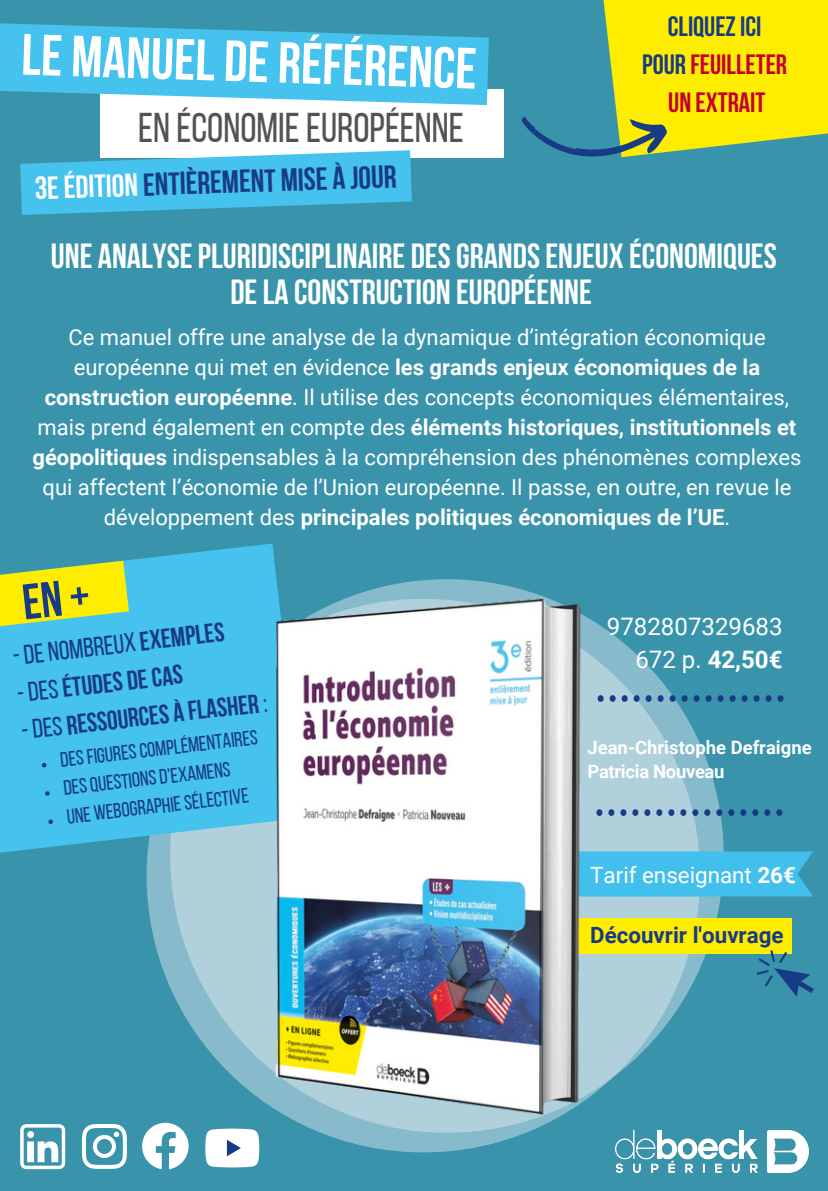
<style>
.page{position:relative;width:828px;height:1191px;background:#3994ab}
.page>*{position:absolute;margin:0;border:0;box-sizing:border-box;transform-origin:0 0}
.t1{font:700 58px "Bebas Neue";color:#fff}
.t2{font:41.6px "Bebas Neue";color:#525452}
.t3{font:700 34.8px/36px "Bebas Neue";color:#fff;text-align:center}
.t4{font:700 31.8px "Bebas Neue";color:#173b84}
.t5{font:700 27.8px "Bebas Neue";color:#c4002e}
.t6{font:700 27.8px "Bebas Neue";color:#173b84}
.t7{font:700 26.8px "Bebas Neue";color:#173b84}
.t8{font:26.8px "Bebas Neue";color:#173b84}
.t9{font:24px "Roboto";color:#fff}
.t10{font:700 24px "Roboto";color:#fff}
.t11{font:22.4px "Roboto";color:#fff}
.t12{font:700 22.4px "Roboto";color:#173b84}
.t13{font:22px/30px "Roboto";color:#fff;text-align:center}
.t14{font:20.8px "Bebas Neue";color:#173b84}
.t15{font:700 18.4px "Roboto";color:#fff}
.t16{font:700 18.4px "Roboto";letter-spacing:-.02em;color:#fff}
.s1{color:#fff}
.s2{color:#173b84}
.s3{font-weight:700}
.s4{font-weight:400}
</style>
<div class="page">
<div style="left:170px;top:579px;width:554px;height:554px;background:#87bbcb;border-radius:50%"></div>
<svg style="left:147px;top:599px;width:553px;height:553px;background:#a2c9d6"></svg>
<div style="left:625px;top:852px;width:188px;height:45px;background:#42c0ed"></div>
<svg style="left:625px;top:809px;width:157px;height:7px"></svg>
<div style="left:100px;top:89px;width:404px;height:69px;background:#fff"></div>
<svg style="left:0;top:23px;width:489px;height:82px;fill:#45c2ee"></svg>
<svg style="left:20px;top:150px;width:392px;height:65px"></svg>
<div style="left:577px;top:918px;width:214px;height:36px;background:#ffed00"></div>
<svg style="left:756px;top:950px;width:58px;height:47px"></svg>
<img style="left:615px;top:1131px;width:194px;height:42px">
<svg style="left:20px;top:1124px;width:45px;height:45px"></svg>
<svg style="left:82px;top:1124px;width:45px;height:45px"></svg>
<svg style="left:205px;top:1129px;width:54px;height:38px;background:#e8eef3"></svg>
<svg style="left:142px;top:1123px;width:47px;height:46px"></svg>
<svg style="left:521px;top:0;width:307px;height:157px"></svg>
<svg style="left:0;top:544px;width:277px;height:364px;fill:#45c2ee"></svg>
<img style="left:240px;top:578px;width:385px;height:544px">
<svg style="left:42px;top:763px;width:5px;height:5px"></svg>
<svg style="left:45px;top:791px;width:5px;height:5px"></svg>
<svg style="left:48px;top:819px;width:5px;height:5px"></svg>
<svg style="left:598px;top:695px;width:186px;height:7px"></svg>
<svg style="left:0;top:561px;width:129px;height:123px;background:#90d188"></svg>
<p class="t1" style="left:22px;top:30px;width:457px;rotate:2deg">LE MANUEL DE RÉFÉRENCE</p>
<p class="t2" style="left:138px;top:111px;width:327px">EN ÉCONOMIEEUROPÉENNE</p>
<p class="t4" style="left:34px;top:176px;width:364px;rotate:-2deg"><span class="s1">3EÉDITION</span> ENTIÈREMENT MISE À JOUR</p>
<p class="t6" style="left:668px;top:15px;width:95px">CLIQUEZICI</p>
<p class="t5" style="left:642px;top:53px;width:146px"><span class="s2">POUR</span> FEUILLETER</p>
<p class="t5" style="left:668px;top:91px;width:99px">UN EXTRAIT</p>
<p class="t3" style="left:51px;top:241px;width:727px">UNE ANALYSEPLURIDISCIPLINAIRE DESGRANDSENJEUX ÉCONOMIQUES<br>DELA CONSTRUCTION EUROPÉENNE</p>
<p class="t13" style="left:32px;top:322px;width:771px">Ce manuel offre une analyse de la dynamique d’intégration économique européenne qui met en évidence <span class="s3">les grands enjeux économiques de la construction européenne</span>. Il utilise des concepts économiques élémentaires, mais prend également en compte des <span class="s3">éléments historiques, institutionnels et géopolitiques</span> indispensables à la compréhension des phénomènes complexes qui affectent l’économie de l’Union européenne. Il passe, en outre, en revue le développement des <span class="s3">principales politiques économiques de l’UE</span>.</p>
<p class="t8" style="left:11px;top:646px;width:215px;rotate:-7deg">-DE NOMBREUX <span class="s3">EXEMPLES</span></p>
<p class="t7" style="left:16px;top:683px;width:168px;rotate:-7deg"><span class="s4">-DES</span>ÉTUDES DECAS</p>
<p class="t7" style="left:20px;top:721px;width:249px;rotate:-7deg"><span class="s4">-DES</span> RESSOURCES À FLASHER <span class="s4">:</span></p>
<p class="t14" style="left:59px;top:752px;width:200px;rotate:-7deg">DESFIGURESCOMPLÉMENTAIRES</p>
<p class="t14" style="left:63px;top:780px;width:169px;rotate:-7deg">DESQUESTIONSD'EXAMENS</p>
<p class="t14" style="left:66px;top:809px;width:184px;rotate:-7deg">UNE WEBOGRAPHIESÉLECTIVE</p>
<p class="t9" style="left:607px;top:613px;width:177px">9782807329683</p>
<p class="t10" style="left:635px;top:646px;width:149px"><span class="s4">672 p.</span> 42,50€</p>
<p class="t15" style="left:587px;top:736px;width:226px">Jean-Christophe Defraigne</p>
<p class="t16" style="left:587px;top:761px;width:139px">Patricia Nouveau</p>
<p class="t11" style="left:590px;top:862px;width:207px">Tarif enseignant <span class="s3">26€</span></p>
<p class="t12" style="left:590px;top:922px;width:195px">Découvrir l'ouvrage</p>
</div>
